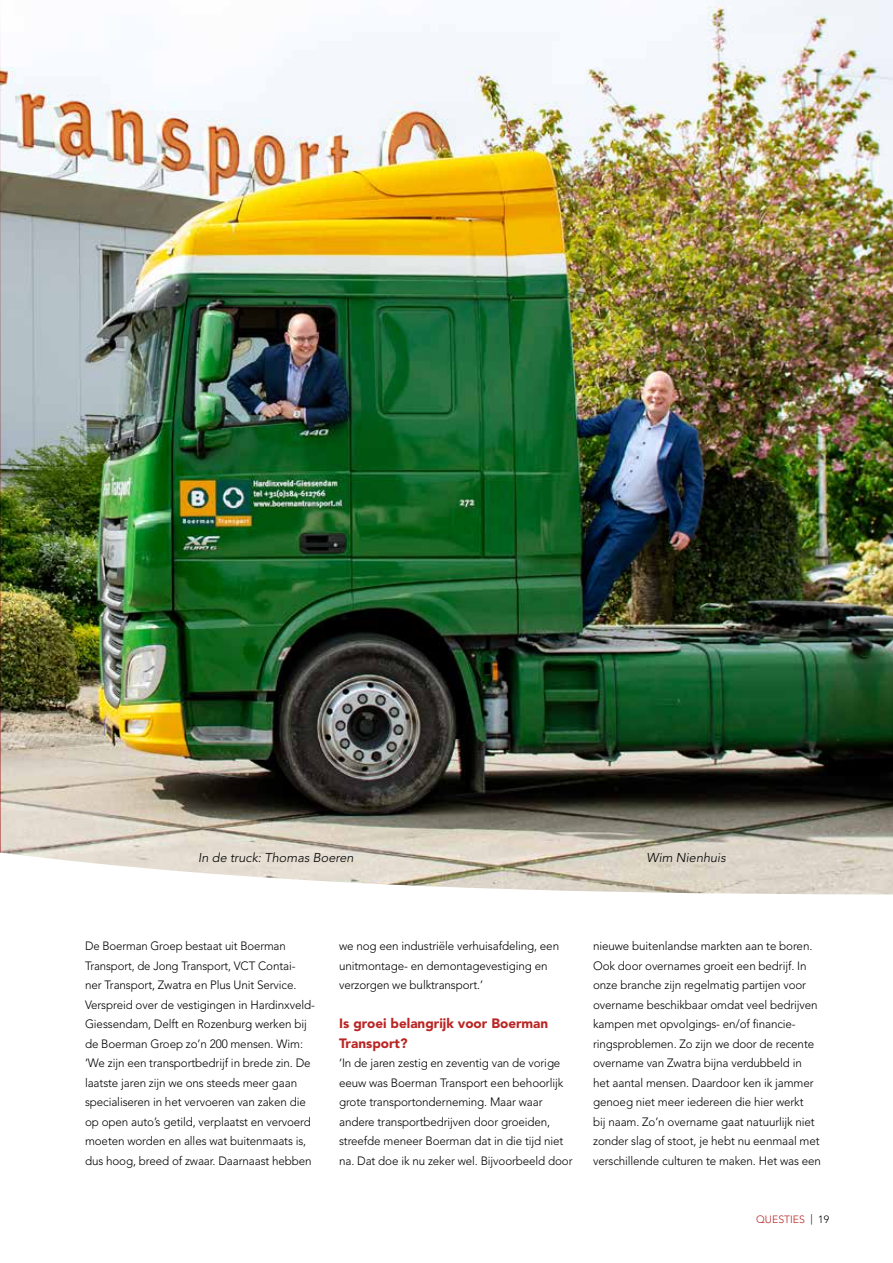
<style>
.page{position:relative;width:893px;height:1263px;background:#fff}
.page>*{position:absolute;margin:0;border:0;box-sizing:border-box;transform-origin:0 0}
.t1{font:900 13.5px/19.5px "Avenir LT Std";color:#ba2524}
.t2{font:italic 300 12.75px "Avenir LT Std";color:#000}
.t3{font:300 12px/19.5px "Avenir LT Std";letter-spacing:-.01em;color:#000}
.t4{font:300 12px/19.5px "Avenir LT Std";letter-spacing:-.01em;color:#000;scale:.95 1}
.t5{font:300 10.5px "Avenir LT Std";color:#ba2524}
.s1{color:#000}
</style>
<div class="page">
<img style="left:1px;top:0;width:892px;height:894px">
<svg style="left:0;top:38px;width:1px;height:815px"></svg>
<p class="t2" style="left:198px;top:850px;width:157px">In de truck: Thomas Boeren</p>
<p class="t2" style="left:646px;top:850px;width:81px">Wim Nienhuis</p>
<p class="t4" style="left:85px;top:936px;width:243px">De Boerman Groep bestaat uit Boerman Transport, de Jong Transport, VCT Contai&shy;ner Transport, Zwatra en Plus Unit Service.<br>Verspreid over de vestigingen in Hardinxveld-Giessendam, Delft en Rozenburg werken bij de Boerman Groep zo’n 200 mensen. Wim: ‘We zijn een transportbedrijf in brede zin. De laatste jaren zijn we ons steeds meer gaan specialiseren in het vervoeren van zaken die op open auto’s getild, verplaatst en vervoerd moeten worden en alles wat buitenmaats is, dus hoog, breed of zwaar. Daarnaast hebben</p>
<p class="t3" style="left:339px;top:936px;width:222px">we nog een industriële verhuisafdeling, een unitmontage- en demontagevestiging en verzorgen we bulktransport.’</p>
<p class="t1" style="left:339px;top:1014px;width:211px">Is groei belangrijk voor Boerman<br>Transport?</p>
<p class="t3" style="left:339px;top:1053px;width:235px">‘In de jaren zestig en zeventig van de vorige eeuw was Boerman Transport een behoorlijk grote transportonderneming. Maar waar andere transportbedrijven door groeiden, streefde meneer Boerman dat in die tijd niet na. Dat doe ik nu zeker wel. Bijvoorbeeld door</p>
<p class="t3" style="left:593px;top:936px;width:229px">nieuwe buitenlandse markten aan te boren.<br>Ook door overnames groeit een bedrijf. In onze branche zijn regelmatig partijen voor overname beschikbaar omdat veel bedrijven kampen met opvolgings- en/of financie&shy;ringsproblemen. Zo zijn we door de recente overname van Zwatra bijna verdubbeld in het aantal mensen. Daardoor ken ik jammer genoeg niet meer iedereen die hier werkt<br>bij naam. Zo’n overname gaat natuurlijk niet zonder slag of stoot, je hebt nu eenmaal met verschillende culturen te maken. Het was een</p>
<p class="t5" style="left:756px;top:1213px;width:74px">QUESTIES <span class="s1">| 19</span></p>
</div>
